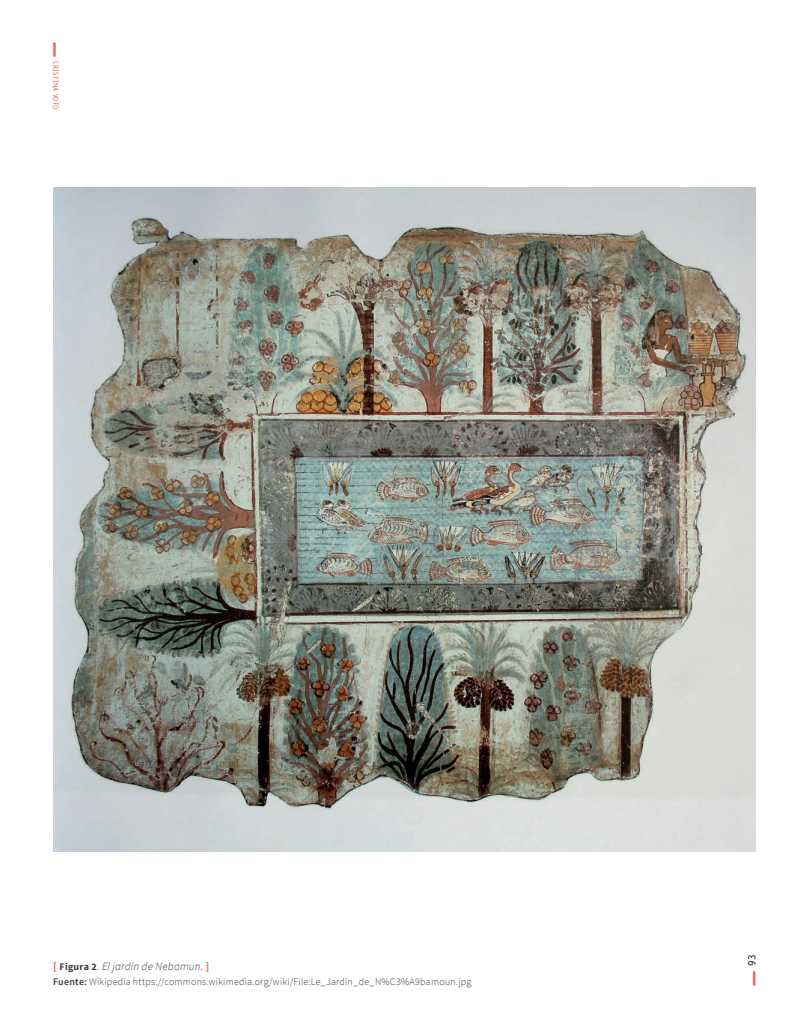
<style>
.page{position:relative;width:798px;height:1028px;background:#fff}
.page>*{position:absolute;margin:0;border:0;box-sizing:border-box;transform-origin:0 0}
.Texto_pie_foto{font:italic 300 11.25px "Source Sans Pro";letter-spacing:.01em;color:#3e3e3f}
.t1{font:11.25px "Officina Sans Std";color:#231f20}
.Texto_pie_foto-2{font:300 10px "Source Sans Pro";letter-spacing:.02em;color:#3e3e3f}
.t2{font:7.5px "Officina Sans Std";letter-spacing:.025em;color:#f26a5e}
.s1{font-weight:700;font-style:normal;color:#f26a5e}
.s2{font-weight:700;font-style:normal;font-size:10px}
.s3{font-style:normal}
.s4{font-weight:600}
</style>
<div class="page">
<hr style="left:752px;top:971px;width:3px;height:14px;background:#f26a5e">
<hr style="left:53px;top:43px;width:3px;height:14px;background:#f26a5e">
<img style="left:53px;top:187px;width:702px;height:665px">
<p class="t2" style="left:60px;top:61px;width:50px;rotate:90deg">CRISTINA VOTO</p>
<p class="Texto_pie_foto" style="left:53px;top:960px;width:157px"><span class="s1">[</span> <span class="s2">Figura 2</span><span class="s3">.</span> El jardín de Nebamun<span class="s3">.</span> <span class="s1">]</span></p>
<p class="Texto_pie_foto-2" style="left:53px;top:976px;width:419px"><span class="s4">Fuente:</span> Wikipedia https://commons.wikimedia.org/wiki/File:Le_Jardin_de_N%C3%A9bamoun.jpg</p>
<p class="t1" style="left:744px;top:966px;width:13px;rotate:-90deg">93</p>
</div>
